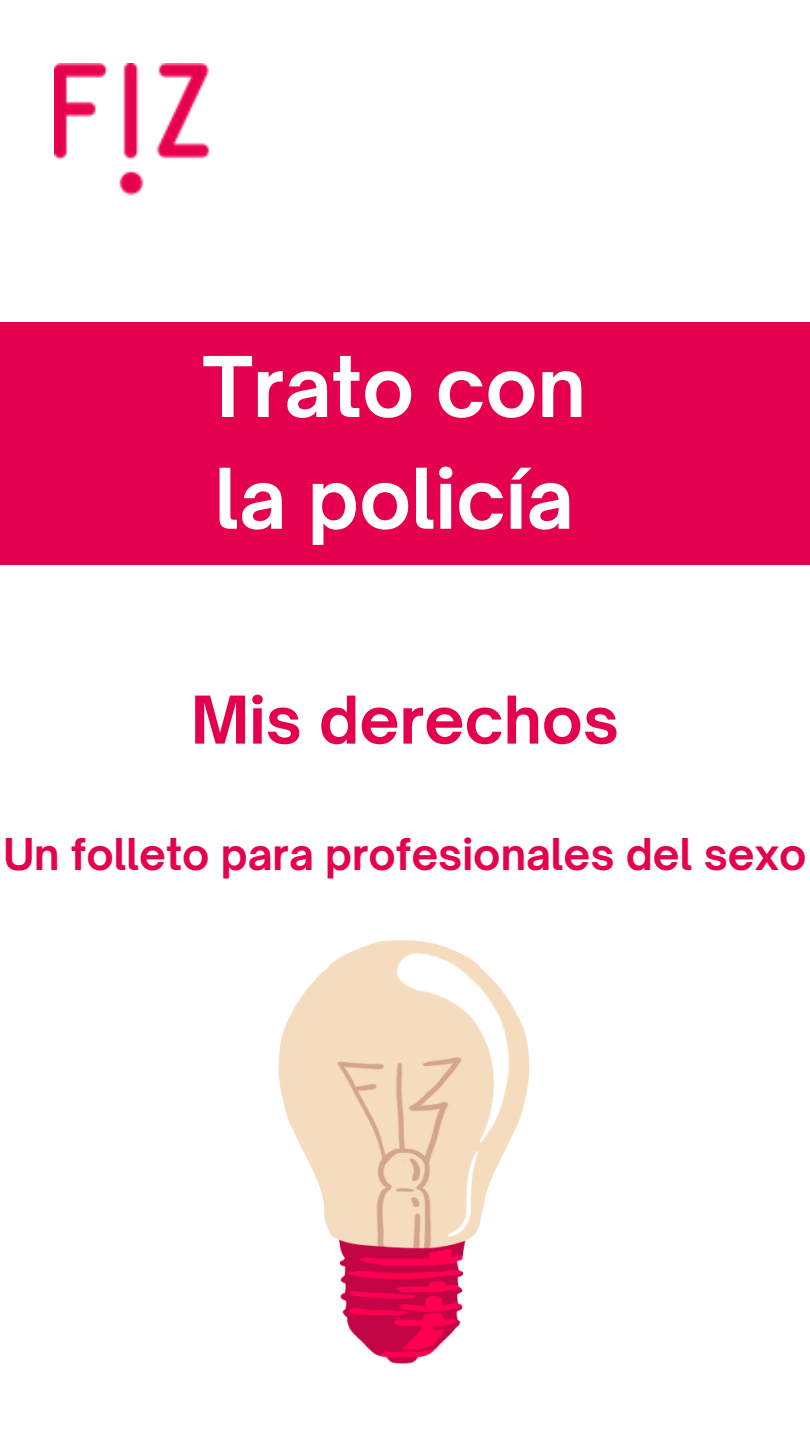
<style>
.page{position:relative;width:810px;height:1440px;background:#fff}
.page>*{position:absolute;margin:0;border:0;box-sizing:border-box;transform-origin:0 0}
.t1{font:700 80px/111.8px "Open Sauce One";color:#fff}
.t2{font:700 63px "Open Sauce One";color:#e5004f}
.t3{font:700 42px "Open Sauce One";color:#e5004f}
</style>
<div class="page">
<div style="left:0;top:322px;width:810px;height:243px;background:#e5004f"></div>
<img style="left:55px;top:63px;width:155px;height:133px">
<div style="left:152px;top:169px;width:411px;height:98px;background:#fff"></div>
<img style="left:278px;top:940px;width:252px;height:424px">
<p class="t1" style="left:203px;top:331px;width:385px">Trato con la policía</p>
<h1 class="t2" style="left:191px;top:681px;width:430px">Mis derechos</h1>
<h2 class="t3" style="left:3px;top:828px;width:805px">Un folleto para profesionales del sexo</h2>
</div>
